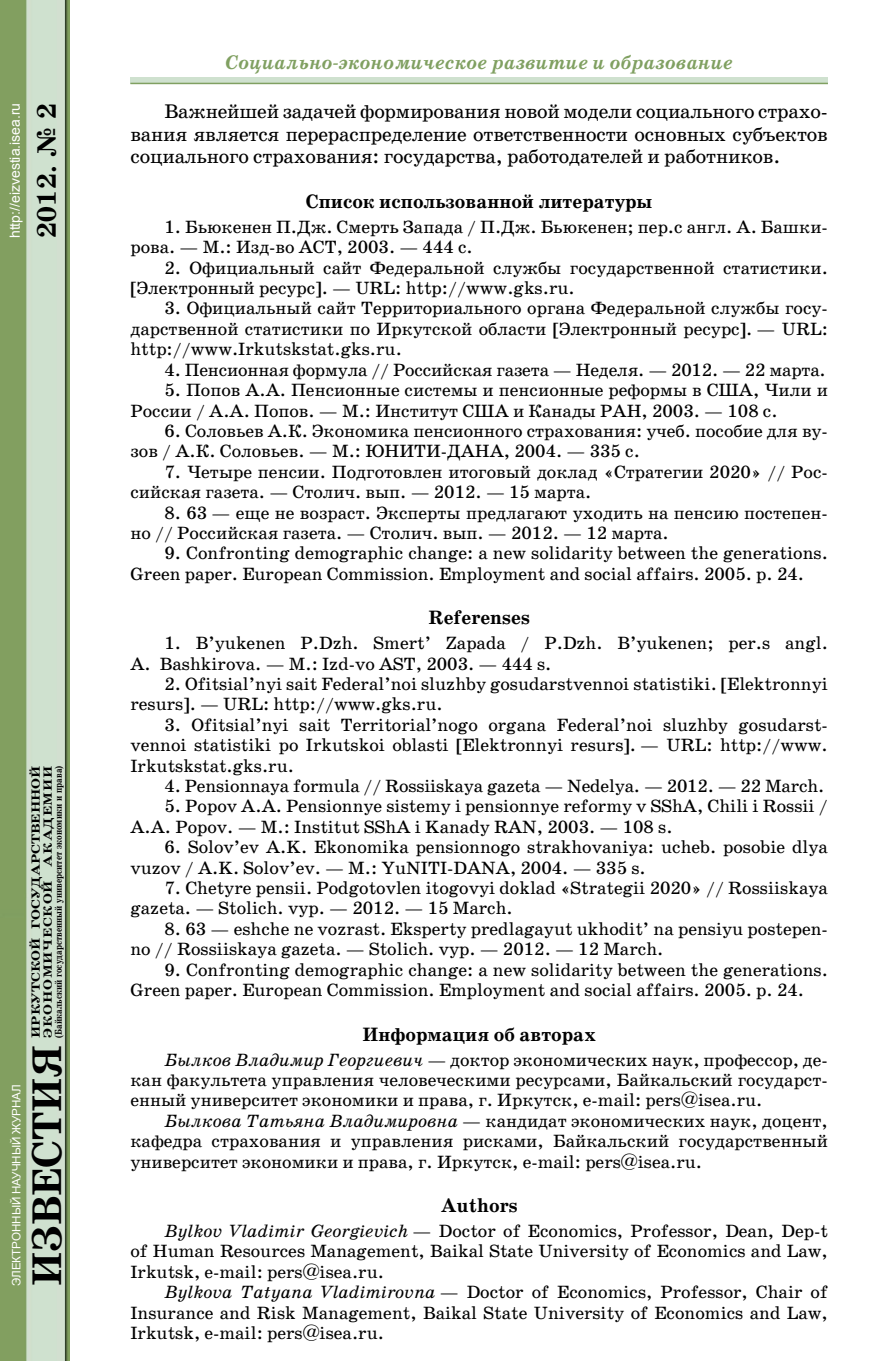
<style>
.page{position:relative;width:896px;height:1361px;background:#fff}
.page>*{position:absolute;margin:0;border:0;box-sizing:border-box;transform-origin:0 0}
.t1{font:700 42px "School Book C";color:#000}
.t2{font:700 27px "School Book C";color:#000}
.t3{font:20px/23px "School Book C";letter-spacing:-.01em;color:#000;text-align:justify}
.t4{font:italic 700 20px "School Book C";color:#80a061}
.t5{font:700 19.6px "School Book C";color:#000}
.t6{font:18px/20.4px "School Book C";color:#000}
.t7{font:14px "Arial";color:#fff}
.t8{font:700 12px/12px "School Book C";color:#000;scale:1.25 1}
.t9{font:11.6px "Arial";color:#fff}
.t10{font:700 10px "School Book C";color:#000;scale:.85 1}
.s1{font-style:italic}
</style>
<div class="page">
<img style="left:0;top:0;width:70px;height:1361px">
<svg style="left:130px;top:77px;width:698px;height:6px;background:#cbddc9"></svg>
<hr style="left:130px;top:83px;width:698px;height:1px;background:#80a061">
<p class="t7" style="left:6px;top:238px;width:137px;rotate:-90deg">http://eizvestia.isea.ru</p>
<h2 class="t2" style="left:32px;top:238px;width:136px;rotate:-90deg">2012. № 2</h2>
<p class="t9" style="left:9px;top:1286px;width:203px;rotate:-90deg">ЭЛЕКТРОННЫЙ НАУЧНЫЙ ЖУРНАЛ</p>
<p class="t8" style="left:30px;top:1037px;width:219px;rotate:-90deg">ИРКУТСКОЙ ГОСУДАРСТВЕННОЙ<br>ЭКОНОМИЧЕСКОЙ АКАДЕМИИ</p>
<p class="t10" style="left:53px;top:1037px;width:322px;rotate:-90deg">(Байкальский государственный университет экономики и права)</p>
<h1 class="t1" style="left:23px;top:1286px;width:243px;rotate:-90deg">ИЗВЕСТИЯ</h1>
<p class="t4" style="left:225px;top:51px;width:509px">Социально-экономическое развитие и образование</p>
<p class="t3" style="left:130px;top:100px;width:699px;text-indent:34px">Важнейшей задачей формирования новой модели социального страхо&shy;вания является перераспределение ответственности основных субъектов социального страхования: государства, работодателей и работников.</p>
<p class="t5" style="left:306px;top:190px;width:348px">Список использованной литературы</p>
<p class="t6" style="left:130px;top:217px;width:699px;text-indent:34px">1. Бьюкенен П.Дж. Смерть Запада / П.Дж. Бьюкенен; пер.с англ. А. Башки&shy;рова. — М.: Изд-во АСТ, 2003. — 444 с.</p>
<p class="t6" style="left:130px;top:258px;width:699px;text-indent:34px">2. Официальный сайт Федеральной службы государственной статистики. [Электронный ресурс]. — URL: http://www.gks.ru.</p>
<p class="t6" style="left:130px;top:298px;width:699px;text-align:justify;text-indent:34px">3. Официальный сайт Территориального органа Федеральной службы госу&shy;дарственной статистики по Иркутской области [Электронный ресурс]. — URL: http://www.Irkutskstat.gks.ru.</p>
<p class="t6" style="left:164px;top:360px;width:663px">4. Пенсионная формула // Российская газета — Неделя. — 2012. — 22 марта.</p>
<p class="t6" style="left:130px;top:380px;width:699px;text-indent:34px">5. Попов А.А. Пенсионные системы и пенсионные реформы в США, Чили и<br>России / А.А. Попов. — М.: Институт США и Канады РАН, 2003. — 108 с.</p>
<p class="t6" style="left:130px;top:421px;width:699px;text-indent:34px">6. Соловьев А.К. Экономика пенсионного страхования: учеб. пособие для ву&shy;зов / А.К. Соловьев. — М.: ЮНИТИ-ДАНА, 2004. — 335 с.</p>
<p class="t6" style="left:130px;top:462px;width:699px;text-indent:34px">7. Четыре пенсии. Подготовлен итоговый доклад «Стратегии 2020» // Рос&shy;сийская газета. — Столич. вып. — 2012. — 15 марта.</p>
<p class="t6" style="left:130px;top:502px;width:699px;text-indent:34px">8. 63 — еще не возраст. Эксперты предлагают уходить на пенсию постепен&shy;но // Российская газета. — Столич. вып. — 2012. — 12 марта.</p>
<p class="t6" style="left:130px;top:543px;width:699px;text-indent:34px">9. Confronting demographic change: a new solidarity between the generations.<br>Green paper. European Commission. Employment and social affairs. 2005. p. 24.</p>
<p class="t5" style="left:428px;top:607px;width:103px">Referenses</p>
<p class="t6" style="left:130px;top:633px;width:699px;text-indent:34px">1. B’yukenen P.Dzh. Smert’ Zapada / P.Dzh. B’yukenen; per.s angl.<br>A. Bashkirova. — M.: Izd-vo AST, 2003. — 444 s.</p>
<p class="t6" style="left:130px;top:674px;width:699px;text-indent:34px">2. Ofitsial’nyi sait Federal’noi sluzhby gosudarstvennoi statistiki. [Elektronnyi resurs]. — URL: http://www.gks.ru.</p>
<p class="t6" style="left:130px;top:715px;width:699px;text-align:justify;text-indent:34px">3. Ofitsial’nyi sait Territorial’nogo organa Federal’noi sluzhby gosudarst&shy;vennoi statistiki po Irkutskoi oblasti [Elektronnyi resurs]. — URL: http://www.<br>Irkutskstat.gks.ru.</p>
<p class="t6" style="left:164px;top:776px;width:661px">4. Pensionnaya formula // Rossiiskaya gazeta — Nedelya. — 2012. — 22 March.</p>
<p class="t6" style="left:130px;top:796px;width:699px;text-indent:34px">5. Popov A.A. Pensionnye sistemy i pensionnye reformy v SShA, Chili i Rossii /<br>A.A. Popov. — M.: Institut SShA i Kanady RAN, 2003. — 108 s.</p>
<p class="t6" style="left:130px;top:837px;width:699px;text-indent:34px">6. Solov’ev A.K. Ekonomika pensionnogo strakhovaniya: ucheb. posobie dlya vuzov / A.K. Solov’ev. — M.: YuNITI-DANA, 2004. — 335 s.</p>
<p class="t6" style="left:130px;top:878px;width:699px;text-indent:34px">7. Chetyre pensii. Podgotovlen itogovyi doklad «Strategii 2020» // Rossiiskaya gazeta. — Stolich. vyp. — 2012. — 15 March.</p>
<p class="t6" style="left:130px;top:919px;width:699px;text-indent:34px">8. 63 — eshche ne vozrast. Eksperty predlagayut ukhodit’ na pensiyu postepen&shy;no // Rossiiskaya gazeta. — Stolich. vyp. — 2012. — 12 March.</p>
<p class="t6" style="left:130px;top:959px;width:699px;text-indent:34px">9. Confronting demographic change: a new solidarity between the generations.<br>Green paper. European Commission. Employment and social affairs. 2005. p. 24.</p>
<p class="t5" style="left:362px;top:1023px;width:235px">Информация об авторах</p>
<p class="t6" style="left:130px;top:1049px;width:699px;text-align:justify;text-indent:34px"><span class="s1">Былков Владимир Георгиевич</span> — доктор экономических наук, профессор, де&shy;кан факультета управления человеческими ресурсами, Байкальский государст&shy;енный университет экономики и права, г. Иркутск, e-mail: pers@isea.ru.</p>
<p class="t6" style="left:130px;top:1110px;width:699px;text-align:justify;text-indent:34px"><span class="s1">Былкова Татьяна Владимировна</span> — кандидат экономических наук, доцент, кафедра страхования и управления рисками, Байкальский государственный университет экономики и права, г. Иркутск, e-mail: pers@isea.ru.</p>
<p class="t5" style="left:441px;top:1194px;width:78px">Authors</p>
<p class="t6" style="left:130px;top:1221px;width:699px;text-align:justify;text-indent:34px"><span class="s1">Bylkov Vladimir Georgievich</span> — Doctor of Economics, Professor, Dean, Dep-t of Human Resources Management, Baikal State University of Economics and Law, Irkutsk, e-mail: pers@isea.ru.</p>
<p class="t6" style="left:130px;top:1282px;width:699px;text-align:justify;text-indent:34px"><span class="s1">Bylkova Tatyana Vladimirovna</span> — Doctor of Economics, Professor, Chair of Insurance and Risk Management, Baikal State University of Economics and Law, Irkutsk, e-mail: pers@isea.ru.</p>
</div>
